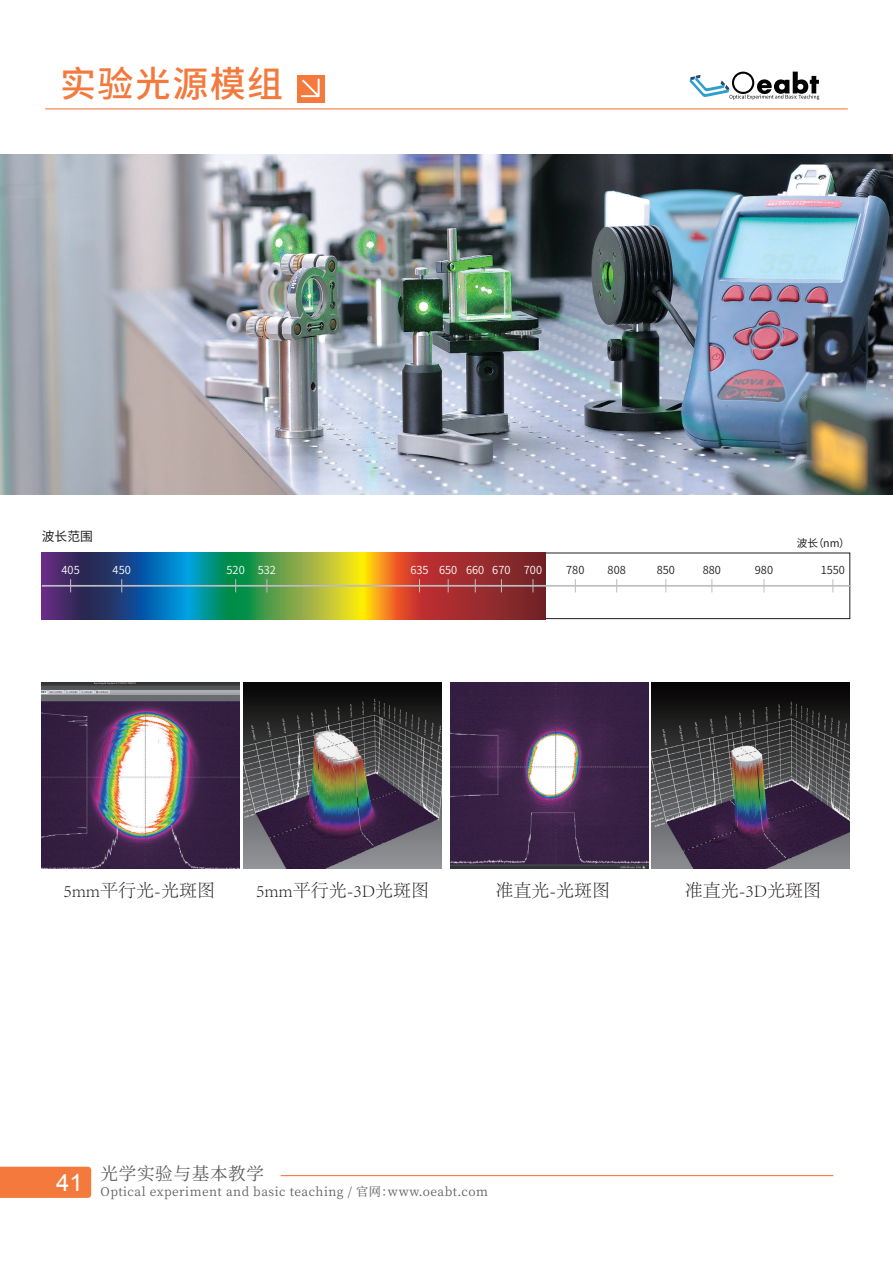
<style>
.page{position:relative;width:893px;height:1263px;background:#fff}
.page>*{position:absolute;margin:0;border:0;box-sizing:border-box;transform-origin:0 0}
.t1{font:500 36px "Source Han Sans CN";letter-spacing:.04em;color:#f3793d}
.t2{font:300 18px "Adobe Song Std";color:#231f20}
.t3{font:17.55px "Source Han Serif SC";letter-spacing:.04em;color:#5b5c5e}
.t4{font:12.75px "Source Han Sans CN";color:#231f20}
.t5{font:12.15px "Source Han Serif SC";letter-spacing:.04em;color:#5b5c5e}
.t6{font:11.1px "Source Han Sans CN";color:#fff}
.t7{font:11.1px "Source Han Sans CN";color:#231f20}
.t8{font:10.65px "Source Han Sans CN";color:#231f20}
</style>
<div class="page">
<img style="left:0;top:154px;width:893px;height:341px">
<div style="left:345px;top:552px;width:505px;height:67px;border:1px solid #231f20"></div>
<svg style="left:42px;top:552px;width:504px;height:67px;background:#6c6953"></svg>
<hr style="left:42px;top:585px;width:808px;height:2px;background:#bcbdc0">
<svg style="left:121px;top:579px;width:1px;height:13px"></svg>
<svg style="left:235px;top:579px;width:1px;height:13px"></svg>
<svg style="left:266px;top:579px;width:1px;height:13px"></svg>
<svg style="left:448px;top:579px;width:1px;height:13px"></svg>
<svg style="left:475px;top:579px;width:1px;height:13px"></svg>
<svg style="left:533px;top:579px;width:1px;height:13px"></svg>
<img style="left:42px;top:683px;width:198px;height:186px">
<img style="left:243px;top:683px;width:198px;height:186px">
<img style="left:451px;top:683px;width:197px;height:186px">
<img style="left:652px;top:683px;width:198px;height:186px">
<hr style="left:45px;top:109px;width:803px;height:1px;background:#f26a32">
<div style="left:297px;top:75px;width:27px;height:27px;background:#f3793d"></div>
<svg style="left:301px;top:79px;width:19px;height:18px"></svg>
<svg style="left:689px;top:72px;width:130px;height:28px"></svg>
<hr style="left:281px;top:1175px;width:552px;height:1px;background:#f26a32">
<div style="left:0;top:1167px;width:91px;height:31px;background:#f3793d"></div>
<h1 class="t1" style="left:60px;top:63px;width:225px">实验光源模组</h1>
<p class="t4" style="left:42px;top:529px;width:53px">波长范围</p>
<p class="t8" style="left:797px;top:537px;width:55px">波长（nm）</p>
<p class="t6" style="left:62px;top:564px;width:20px">405</p>
<p class="t6" style="left:113px;top:564px;width:20px">450</p>
<p class="t6" style="left:227px;top:564px;width:51px">520 532</p>
<p class="t6" style="left:410px;top:564px;width:133px">635 650 660 670 700</p>
<p class="t7" style="left:566px;top:564px;width:20px">780</p>
<p class="t7" style="left:608px;top:564px;width:20px">808</p>
<p class="t7" style="left:657px;top:564px;width:20px">850</p>
<p class="t7" style="left:703px;top:564px;width:20px">880</p>
<p class="t7" style="left:755px;top:564px;width:20px">980</p>
<p class="t7" style="left:821px;top:564px;width:26px">1550</p>
<h2 class="t2" style="left:63px;top:881px;width:153px">5mm平行光-光斑图</h2>
<h2 class="t2" style="left:256px;top:881px;width:175px">5mm平行光-3D光斑图</h2>
<h2 class="t2" style="left:495px;top:881px;width:116px">准直光-光斑图</h2>
<h2 class="t2" style="left:685px;top:881px;width:138px">准直光-3D光斑图</h2>
<h3 class="t3" style="left:101px;top:1164px;width:165px">光学实验与基本教学</h3>
<p class="t5" style="left:56px;top:1185px;width:433px"><sup>41</sup> Optical experiment and basic teaching / 官网：www.oeabt.com</p>
</div>
